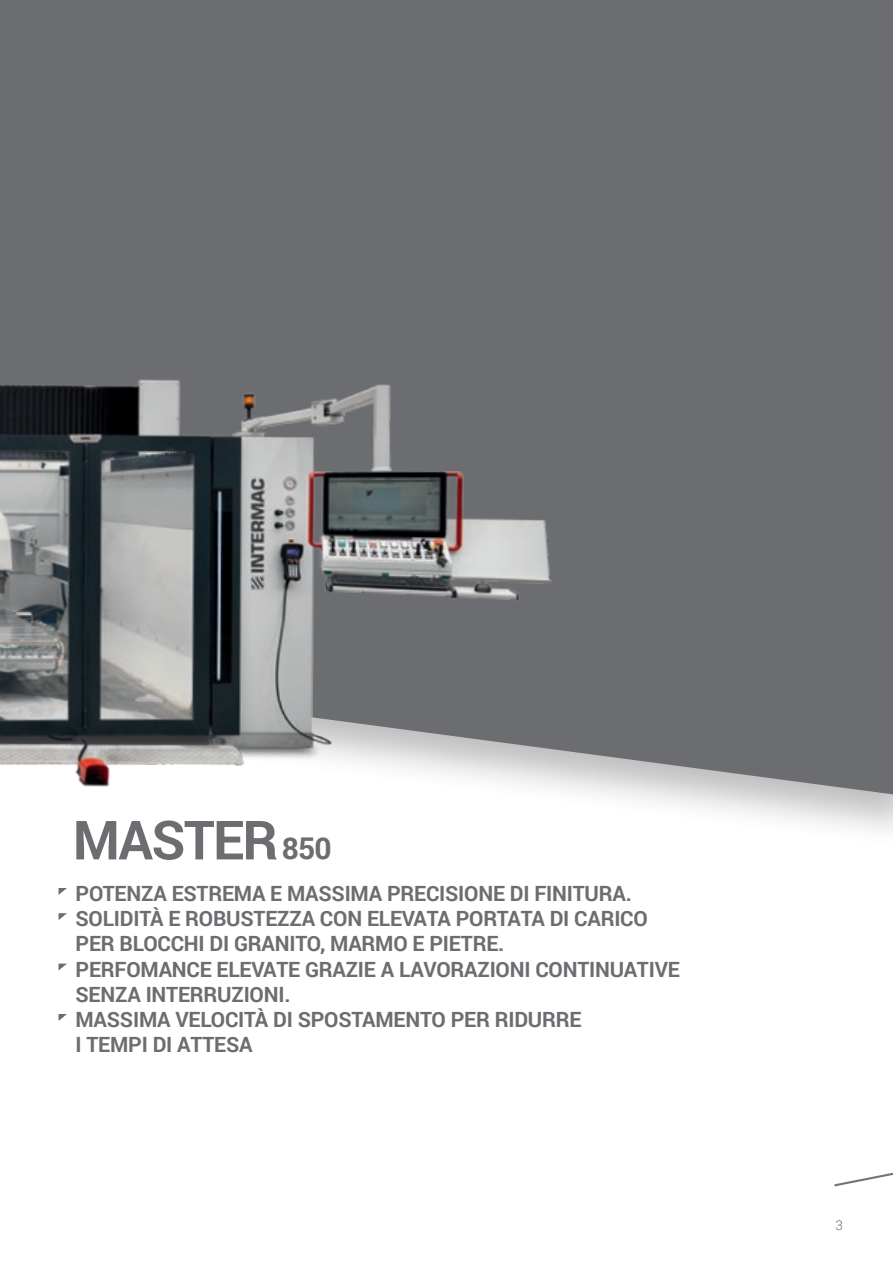
<style>
.page{position:relative;width:893px;height:1263px;background:#fff}
.page>*{position:absolute;margin:0;border:0;box-sizing:border-box;transform-origin:0 0}
.t1{font:700 54px "Roboto";letter-spacing:-.03em;color:#6c6d70}
.t2{font:700 21px/25.2px "Roboto";letter-spacing:-.01em;color:#6c6d70}
.t3{font:300 13.5px "Roboto";color:#6c6d70}
.s1{font-size:30px}
</style>
<div class="page">
<svg style="left:834px;top:1172px;width:59px;height:14px"></svg>
<div style="left:0;top:0;width:893px;height:849px;background:#231f20;opacity:.3"></div>
<div style="left:0;top:0;width:893px;height:796px;background:#6c6d70"></div>
<img style="left:0;top:93px;width:582px;height:724px">
<svg style="left:59px;top:888px;width:8px;height:7px"></svg>
<svg style="left:59px;top:913px;width:8px;height:7px"></svg>
<svg style="left:59px;top:963px;width:8px;height:7px"></svg>
<svg style="left:59px;top:1014px;width:8px;height:7px"></svg>
<p class="t1" style="left:73px;top:802px;width:260px">MASTER <span class="s1">850</span></p>
<p class="t2" style="left:76px;top:880px;width:606px">POTENZA ESTREMA E MASSIMA PRECISIONE DI FINITURA.<br>SOLIDITÀ E ROBUSTEZZA CON ELEVATA PORTATA DI CARICO PER BLOCCHI DI GRANITO, MARMO E PIETRE.<br>PERFOMANCE ELEVATE GRAZIE A LAVORAZIONI CONTINUATIVE SENZA INTERRUZIONI.<br>MASSIMA VELOCITÀ DI SPOSTAMENTO PER RIDURRE<br>I TEMPI DI ATTESA</p>
<p class="t3" style="left:836px;top:1215px;width:9px">3</p>
</div>
